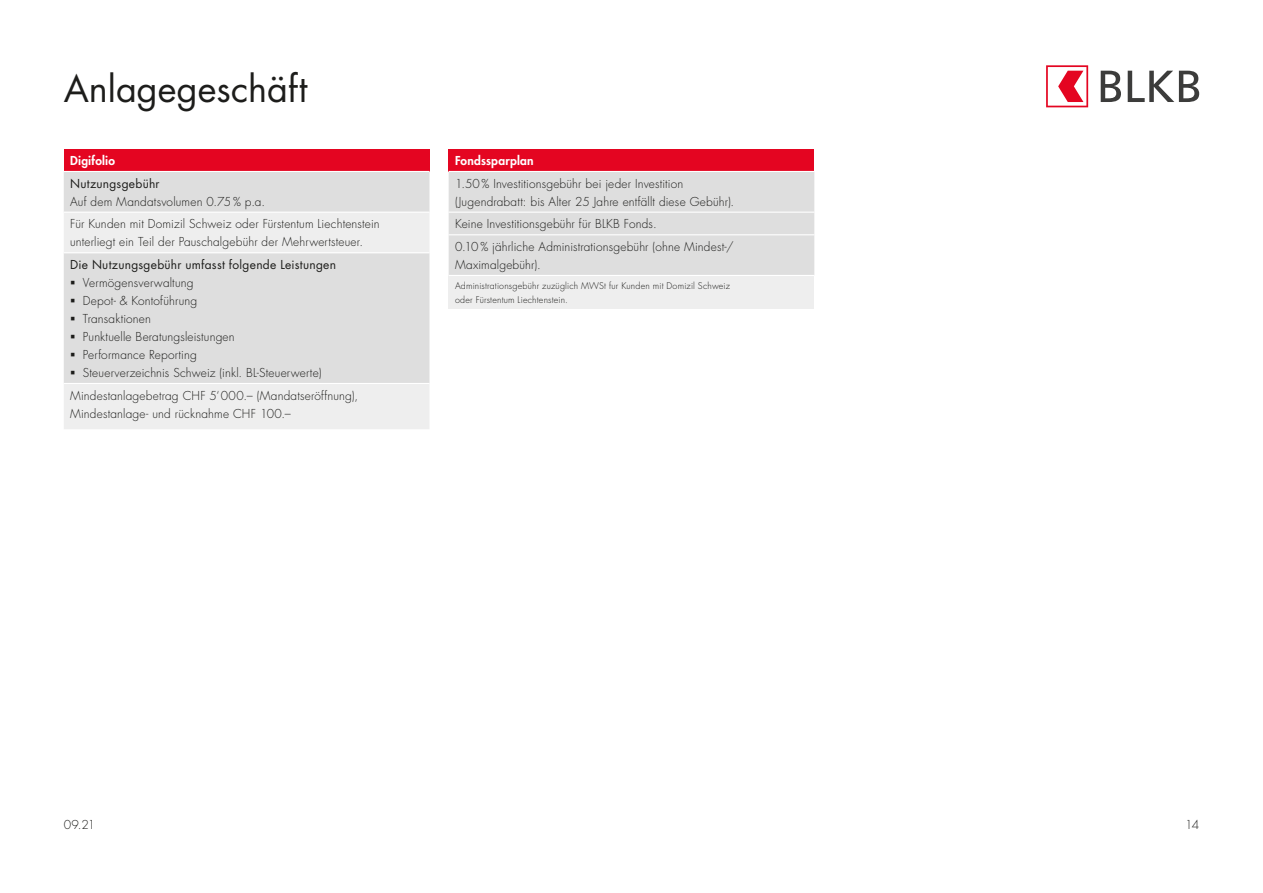
<style>
.page{position:relative;width:1263px;height:893px;background:#fff}
.page>*{position:absolute;margin:0;border:0;box-sizing:border-box;transform-origin:0 0}
.t1{font:36px "Futura Std";color:#1d1d1b}
.t2{font:300 12px/22.6px "Futura Std";letter-spacing:.015em;color:#1d1d1b}
.t3{font:12px "Futura Std";letter-spacing:.025em;color:#1d1d1b}
.t4{font:800 12px "Futura Std";letter-spacing:.015em;color:#fff}
.t5{font:300 9px/13.5px "Futura Std";letter-spacing:.02em;color:#1d1d1b}
</style>
<div class="page">
<div style="left:449px;top:149px;width:365px;height:22px;background:#e40521"></div>
<div style="left:449px;top:172px;width:365px;height:103px;background:#dedede"></div>
<div style="left:449px;top:275px;width:365px;height:34px;background:#eee"></div>
<hr style="left:449px;top:212px;width:365px;height:1px;background:#fff">
<hr style="left:449px;top:234px;width:365px;height:1px;background:#fff">
<hr style="left:449px;top:275px;width:365px;height:1px;background:#fff">
<div style="left:64px;top:149px;width:365px;height:22px;background:#e40521"></div>
<div style="left:64px;top:172px;width:365px;height:40px;background:#dedede"></div>
<svg style="left:64px;top:213px;width:365px;height:216px;background:#e4e4e4"></svg>
<hr style="left:64px;top:252px;width:365px;height:1px;background:#fff">
<hr style="left:64px;top:383px;width:365px;height:1px;background:#fff">
<svg style="left:1046px;top:65px;width:42px;height:42px"></svg>
<svg style="left:1101px;top:71px;width:20px;height:31px"></svg>
<svg style="left:1128px;top:71px;width:71px;height:31px"></svg>
<h1 class="t1" style="left:64px;top:66px;width:245px">Anlagegeschäft</h1>
<p class="t4" style="left:70px;top:153px;width:46px">Digifolio</p>
<p class="t3" style="left:70px;top:176px;width:91px">Nutzungsgebühr</p>
<p class="t2" style="left:70px;top:190px;width:311px">Auf dem Mandatsvolumen 0.75% p.a.<br>Für Kunden mit Domizil Schweiz oder Fürstentum Liechtenstein</p>
<p class="t2" style="left:70px;top:231px;width:295px">unterliegt ein Teil der Pauschalgebühr der Mehrwertsteuer.</p>
<p class="t3" style="left:70px;top:257px;width:267px">Die Nutzungsgebühr umfasst folgende Leistungen</p>
<p class="t2" style="left:70px;top:272px;width:125px">▪ Vermögensverwaltung</p>
<p class="t2" style="left:70px;top:290px;width:128px">▪ Depot- &amp; Kontoführung</p>
<p class="t2" style="left:70px;top:308px;width:82px">▪ Transaktionen</p>
<p class="t2" style="left:70px;top:326px;width:166px">▪ Punktuelle Beratungsleistungen</p>
<p class="t2" style="left:70px;top:344px;width:128px">▪ Performance Reporting</p>
<p class="t2" style="left:70px;top:362px;width:290px">▪ Steuerverzeichnis Schweiz (inkl. BL-Steuerwerte)<br>Mindestanlagebetrag CHF 5‘000.– (Mandatseröffnung),</p>
<p class="t2" style="left:70px;top:402px;width:222px">Mindestanlage- und rücknahme CHF 100.–</p>
<p class="t4" style="left:455px;top:153px;width:80px">Fondssparplan</p>
<p class="t2" style="left:455px;top:175px;width:281px;line-height:18px">1.50% Investitionsgebühr bei jeder Investition (Jugendrabatt: bis Alter 25 Jahre entfällt diese Gebühr).</p>
<p class="t2" style="left:455px;top:213px;width:280px">Keine Investitionsgebühr für BLKB Fonds.<br>0.10% jährliche Administrationsgebühr (ohne Mindest-/</p>
<p class="t2" style="left:455px;top:254px;width:87px">Maximalgebühr).</p>
<p class="t5" style="left:455px;top:279px;width:277px">Administrationsgebühr zuzüglich MWSt fur Kunden mit Domizil Schweiz oder Fürstentum Liechtenstein.</p>
<p class="t2" style="left:64px;top:814px;width:33px">09.21</p>
<p class="t2" style="left:1185px;top:814px;width:16px">14</p>
</div>
